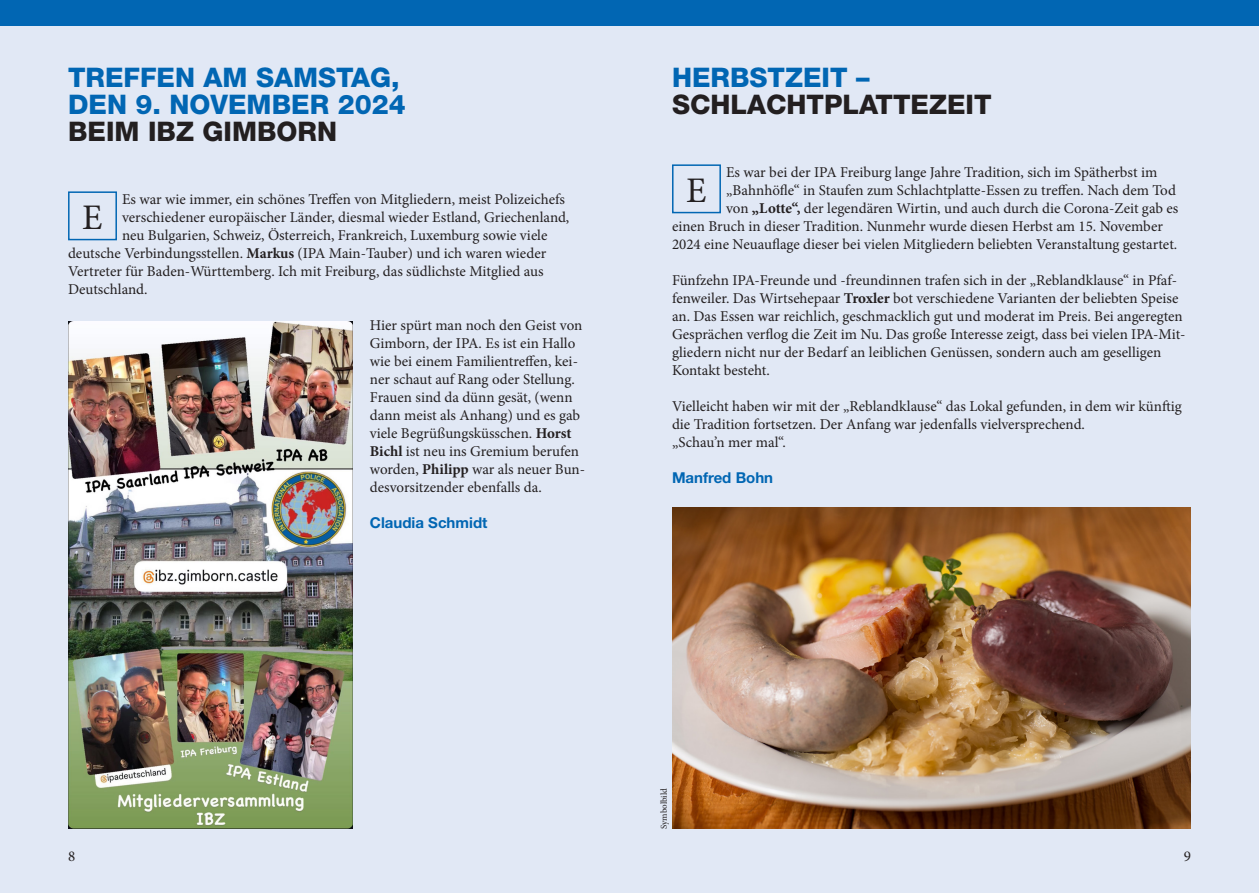
<style>
.page{position:relative;width:1259px;height:893px;background:#fff}
.page>*{position:absolute;margin:0;border:0;box-sizing:border-box;transform-origin:0 0}
.t1{font:36px "Minion Pro";color:#231f20}
.t2{font:800 27px/27px "Helvetica Neue LT Std";color:#0166b3}
.t3{font:800 27px "Helvetica Neue LT Std";color:#231f20}
.t4{font:15px/18px "Minion Pro";color:#231f20}
.t5{font:700 15px "Helvetica Neue LT Std";color:#0166b3}
.t6{font:9px "Minion Pro";letter-spacing:-.005em;color:#231f20}
.s1{font-weight:700}
</style>
<div class="page">
<div style="left:629px;top:0;width:630px;height:893px;background:#e1e8f5"></div>
<div style="left:0;top:0;width:629px;height:893px;background:#e1e8f5"></div>
<div style="left:0;top:0;width:629px;height:26px;background:#0166b3"></div>
<div style="left:629px;top:0;width:630px;height:26px;background:#0166b3"></div>
<div style="left:68px;top:191px;width:49px;height:49px;border:2px solid #0166b3"></div>
<img style="left:68px;top:322px;width:285px;height:507px">
<div style="left:672px;top:164px;width:49px;height:49px;border:2px solid #0166b3"></div>
<img style="left:672px;top:508px;width:519px;height:321px">
<h2 class="t2" style="left:68px;top:64px;width:339px">TREFFEN AM SAMSTAG,<br>DEN 9. NOVEMBER 2024</h2>
<h2 class="t3" style="left:68px;top:116px;width:271px">BEIM IBZ GIMBORN</h2>
<p class="t4" style="left:122px;top:191px;width:444px">Es war wie immer, ein schönes Treffen von Mitgliedern, meist Polizeichefs</p>
<p class="t4" style="left:122px;top:209px;width:449px">verschiedener europäischer Länder, diesmal wieder Estland, Griechenland,</p>
<p class="t4" style="left:122px;top:227px;width:427px">neu Bulgarien, Schweiz, Österreich, Frankreich, Luxemburg sowie viele</p>
<p class="t4" style="left:68px;top:245px;width:480px">deutsche Verbindungsstellen. <span class="s1">Markus</span> (IPA Main-Tauber) und ich waren wieder</p>
<p class="t4" style="left:68px;top:263px;width:477px">Vertreter für Baden-Württemberg. Ich mit Freiburg, das südlichste Mitglied aus</p>
<p class="t4" style="left:68px;top:281px;width:81px">Deutschland.</p>
<p class="t4" style="left:370px;top:317px;width:217px">Hier spürt man noch den Geist von Gimborn, der IPA. Es ist ein Hallo wie bei einem Familientreffen, kei&shy;ner schaut auf Rang oder Stellung.<br>Frauen sind da dünn gesät, (wenn dann meist als Anhang) und es gab viele Begrüßungsküsschen. <span class="s1">Horst Bichl</span> ist neu ins Gremium berufen worden, <span class="s1">Philipp</span> war als neuer Bun&shy;desvorsitzender ebenfalls da.</p>
<p class="t5" style="left:370px;top:514px;width:119px">Claudia Schmidt</p>
<h1 class="t1" style="left:82px;top:193px;width:22px">E</h1>
<h2 class="t2" style="left:672px;top:64px;width:199px">HERBSTZEIT –</h2>
<h2 class="t3" style="left:672px;top:89px;width:321px">SCHLACHTPLATTEZEIT</h2>
<p class="t4" style="left:726px;top:164px;width:433px">Es war bei der IPA Freiburg lange Jahre Tradition, sich im Spätherbst im</p>
<p class="t4" style="left:726px;top:182px;width:451px">„Bahnhöfle“ in Staufen zum Schlachtplatte-Essen zu treffen. Nach dem Tod</p>
<p class="t4" style="left:726px;top:200px;width:454px">von <span class="s1">„Lotte“,</span> der legendären Wirtin, und auch durch die Corona-Zeit gab es</p>
<p class="t4" style="left:672px;top:218px;width:492px">einen Bruch in dieser Tradition. Nunmehr wurde diesen Herbst am 15. November</p>
<p class="t4" style="left:672px;top:236px;width:507px">2024 eine Neuauflage dieser bei vielen Mitgliedern beliebten Veranstaltung gestartet.</p>
<p class="t4" style="left:672px;top:272px;width:515px">Fünfzehn IPA-Freunde und -freundinnen trafen sich in der „Reblandklause“ in Pfaf&shy;fenweiler. Das Wirtsehepaar <span class="s1">Troxler</span> bot verschiedene Varianten der beliebten Speise an. Das Essen war reichlich, geschmacklich gut und moderat im Preis. Bei angeregten Gesprächen verflog die Zeit im Nu. Das große Interesse zeigt, dass bei vielen IPA-Mit&shy;gliedern nicht nur der Bedarf an leiblichen Genüssen, sondern auch am geselligen Kontakt besteht.</p>
<p class="t4" style="left:672px;top:398px;width:511px">Vielleicht haben wir mit der „Reblandklause“ das Lokal gefunden, in dem wir künftig die Tradition fortsetzen. Der Anfang war jedenfalls vielversprechend.<br>„Schau’n mer mal“.</p>
<p class="t5" style="left:672px;top:469px;width:103px">Manfred Bohn</p>
<h1 class="t1" style="left:686px;top:166px;width:22px">E</h1>
<p class="t6" style="left:658px;top:829px;width:42px;rotate:-90deg">Symbolbild</p>
<p class="t4" style="left:68px;top:848px;width:9px">8</p>
<p class="t4" style="left:1183px;top:848px;width:9px">9</p>
</div>
